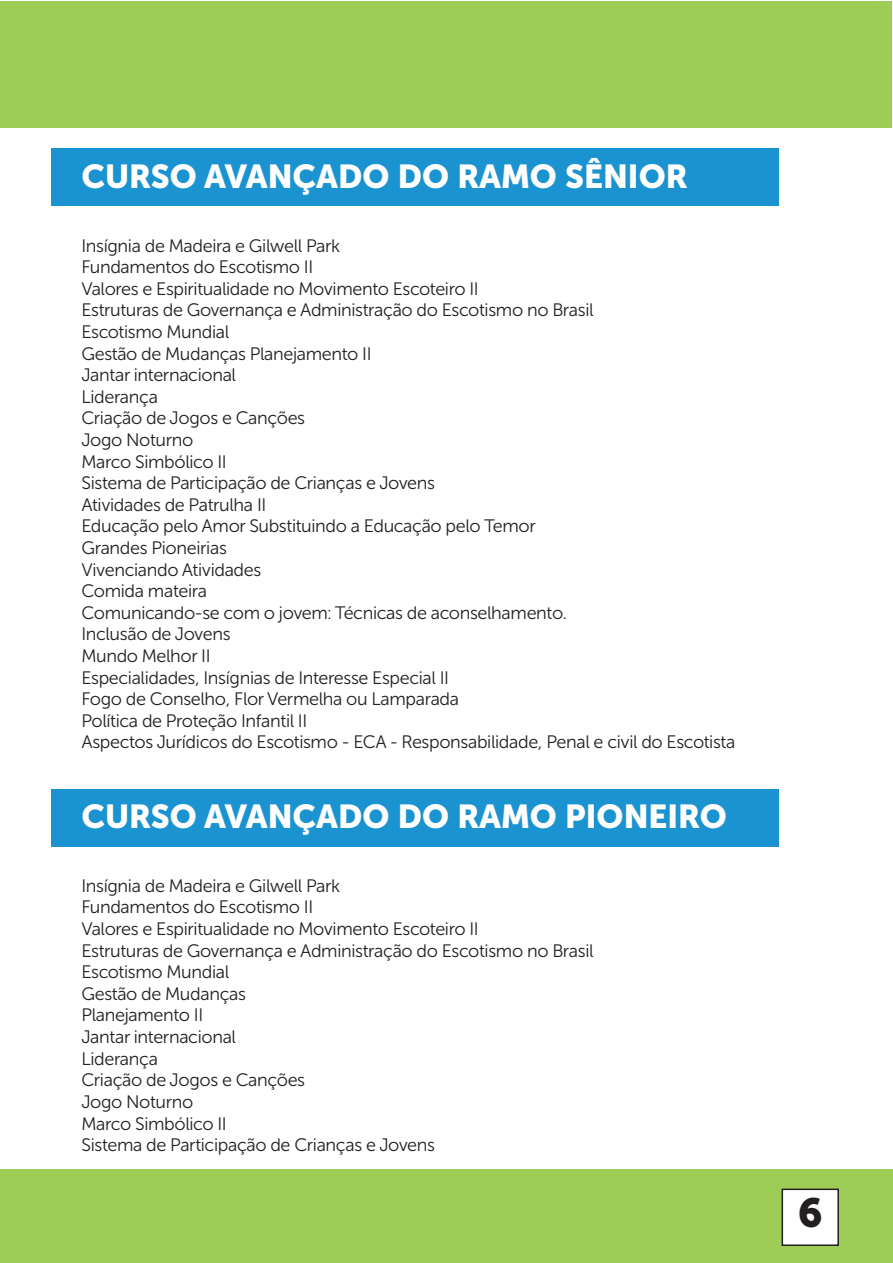
<style>
.page{position:relative;width:893px;height:1263px;background:#fff}
.page>*{position:absolute;margin:0;border:0;box-sizing:border-box;transform-origin:0 0}
.t1{font:40.5px "Museo Sans Cyrl 900";color:#231f20}
.t2{font:33px "Museo Sans Cyrl 900";color:#fff}
.t3{font:18px "Museo Sans Cyrl 300";letter-spacing:-.02em;color:#231f20}
</style>
<div class="page">
<div style="left:0;top:1169px;width:893px;height:94px;background:#9ecd57"></div>
<div style="left:0;top:2px;width:891px;height:126px;background:#9ecd57"></div>
<div style="left:782px;top:1189px;width:56px;height:56px;background:#fff"></div>
<div style="left:782px;top:1188px;width:57px;height:58px;border:2px solid #231f20"></div>
<div style="left:52px;top:149px;width:727px;height:57px;background:#1b93d1"></div>
<div style="left:52px;top:789px;width:727px;height:57px;background:#1b93d1"></div>
<p class="t2" style="left:81px;top:157px;width:607px">CURSO AVANÇADO DO RAMO SÊNIOR</p>
<p class="t3" style="left:81px;top:236px;width:260px">Insígnia de Madeira e Gilwell Park</p>
<p class="t3" style="left:81px;top:257px;width:233px">Fundamentos do Escotismo II</p>
<p class="t3" style="left:81px;top:279px;width:399px">Valores e Espiritualidade no Movimento Escoteiro II</p>
<p class="t3" style="left:81px;top:300px;width:514px">Estruturas de Governança e Administração do Escotismo no Brasil</p>
<p class="t3" style="left:81px;top:322px;width:149px">Escotismo Mundial</p>
<p class="t3" style="left:81px;top:344px;width:292px">Gestão de Mudanças Planejamento II</p>
<p class="t3" style="left:81px;top:365px;width:156px">Jantar internacional</p>
<p class="t3" style="left:81px;top:387px;width:78px">Liderança</p>
<p class="t3" style="left:81px;top:408px;width:225px">Criação de Jogos e Canções</p>
<p class="t3" style="left:81px;top:430px;width:113px">Jogo Noturno</p>
<p class="t3" style="left:81px;top:452px;width:147px">Marco Simbólico II</p>
<p class="t3" style="left:81px;top:473px;width:355px">Sistema de Participação de Crianças e Jovens</p>
<p class="t3" style="left:81px;top:495px;width:186px">Atividades de Patrulha II</p>
<p class="t3" style="left:81px;top:516px;width:456px">Educação pelo Amor Substituindo a Educação pelo Temor</p>
<p class="t3" style="left:81px;top:538px;width:147px">Grandes Pioneirias</p>
<p class="t3" style="left:81px;top:560px;width:181px">Vivenciando Atividades</p>
<p class="t3" style="left:81px;top:581px;width:127px">Comida mateira</p>
<p class="t3" style="left:81px;top:603px;width:487px">Comunicando-se com o jovem: Técnicas de aconselhamento.</p>
<p class="t3" style="left:81px;top:624px;width:151px">Inclusão de Jovens</p>
<p class="t3" style="left:81px;top:646px;width:131px">Mundo Melhor II</p>
<p class="t3" style="left:81px;top:668px;width:369px">Especialidades, Insígnias de Interesse Especial II</p>
<p class="t3" style="left:81px;top:689px;width:379px">Fogo de Conselho, Flor Vermelha ou Lamparada</p>
<p class="t3" style="left:81px;top:711px;width:227px">Política de Proteção Infantil II</p>
<p class="t3" style="left:81px;top:732px;width:655px">Aspectos Jurídicos do Escotismo - ECA - Responsabilidade, Penal e civil do Escotista</p>
<p class="t2" style="left:81px;top:798px;width:647px">CURSO AVANÇADO DO RAMO PIONEIRO</p>
<p class="t3" style="left:81px;top:876px;width:260px">Insígnia de Madeira e Gilwell Park</p>
<p class="t3" style="left:81px;top:897px;width:233px">Fundamentos do Escotismo II</p>
<p class="t3" style="left:81px;top:919px;width:399px">Valores e Espiritualidade no Movimento Escoteiro II</p>
<p class="t3" style="left:81px;top:941px;width:514px">Estruturas de Governança e Administração do Escotismo no Brasil</p>
<p class="t3" style="left:81px;top:962px;width:149px">Escotismo Mundial</p>
<p class="t3" style="left:81px;top:984px;width:166px">Gestão de Mudanças</p>
<p class="t3" style="left:81px;top:1005px;width:123px">Planejamento II</p>
<p class="t3" style="left:81px;top:1027px;width:156px">Jantar internacional</p>
<p class="t3" style="left:81px;top:1049px;width:78px">Liderança</p>
<p class="t3" style="left:81px;top:1070px;width:225px">Criação de Jogos e Canções</p>
<p class="t3" style="left:81px;top:1092px;width:113px">Jogo Noturno</p>
<p class="t3" style="left:81px;top:1113px;width:147px">Marco Simbólico II</p>
<p class="t3" style="left:81px;top:1135px;width:355px">Sistema de Participação de Crianças e Jovens</p>
<h1 class="t1" style="left:798px;top:1190px;width:26px">6</h1>
</div>
